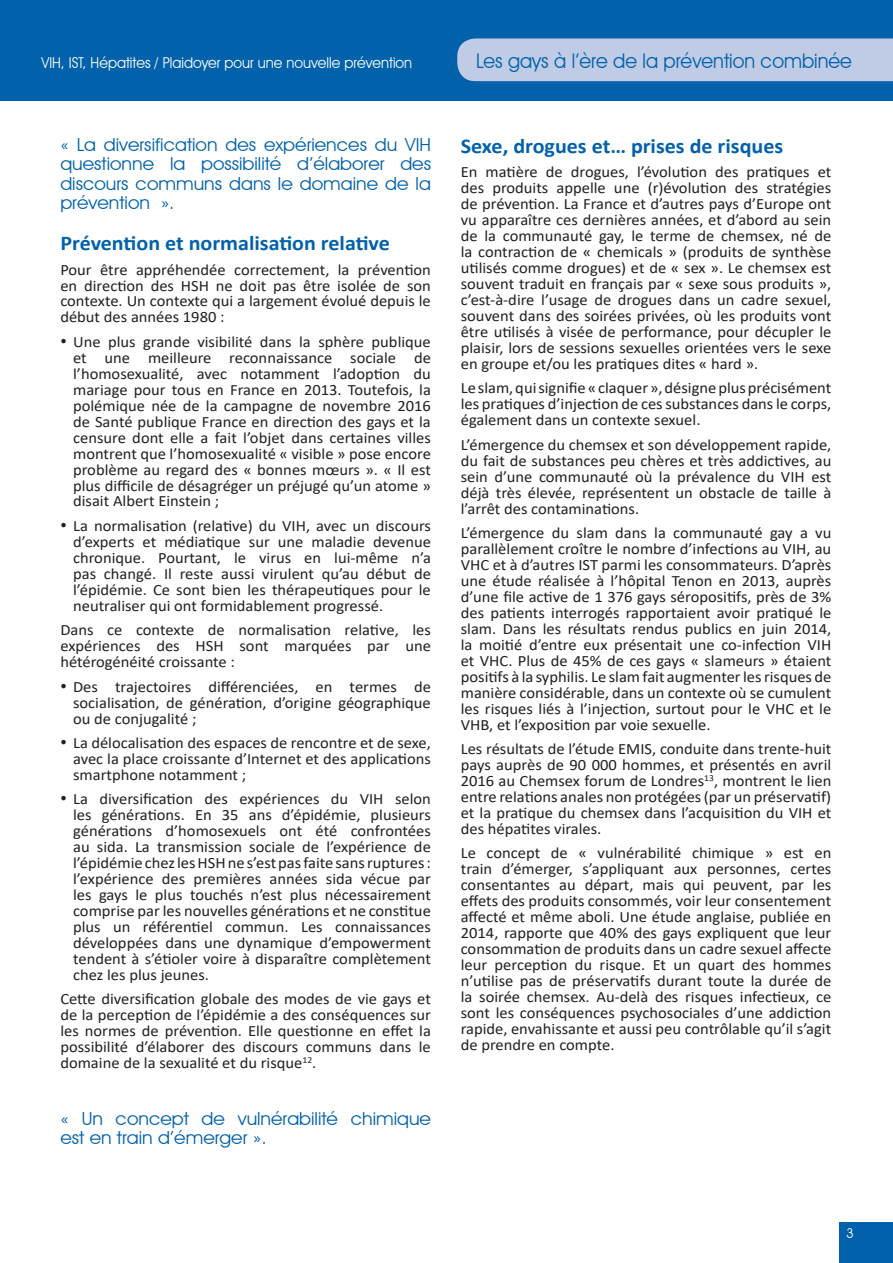
<style>
.page{position:relative;width:893px;height:1263px;background:#fff}
.page>*{position:absolute;margin:0;border:0;box-sizing:border-box;transform-origin:0 0}
.t1{font:700 21px "Calibri";color:#0161aa;scale:1.05 1}
.t2{font:20.25px "Avant Garde IT Cby BT";color:#0161aa;scale:.95 1}
.t3{font:18px/19.5px "Avant Garde IT Cby BT";color:#0161aa;text-align:justify;scale:1.05 1}
.t4{font:15.75px/15.9px "Calibri";color:#231f20;text-align:justify;scale:1.05 1}
.t5{font:15px "Avant Garde IT Cby BT";color:#fff;scale:.95 1}
.t6{font:13.5px "Avant Garde IT Cby BT";color:#fff}
.s1{font-family:"Times New Roman";font-size:18px}
</style>
<div class="page">
<div style="left:0;top:0;width:893px;height:101px;background:#0161aa"></div>
<div style="left:457px;top:38px;width:436px;height:43px;background:#c0cce6"></div>
<div style="left:839px;top:1222px;width:54px;height:41px;background:#0161aa"></div>
<p class="t5" style="left:41px;top:53px;width:392px">VI H, IST, Hépatites / Plaidoyer pour une nouvelle prévention</p>
<p class="t2" style="left:476px;top:48px;width:397px">Les gays à l’ère de la prévention combinée</p>
<p class="t3" style="left:60px;top:135px;width:354px">« La diversification des expériences du VI H questionne la possibilité d’élaborer des discours communs dans le domaine de la prévention ».</p>
<p class="t1" style="left:60px;top:228px;width:315px">Prévention et normalisation relative</p>
<p class="t4" style="left:60px;top:261px;width:354px">Pour être appréhendée correctement, la prévention en direction des HSH ne doit pas être isolée de son contexte. Un contexte qui a largement évolué depuis le début des années 1980 :</p>
<p class="t4" style="left:73px;top:333px;width:342px;text-indent:-13px"><span class="s1">•</span> Une plus grande visibilité dans la sphère publique et une meilleure reconnaissance sociale de l’homosexualité, avec notamment l’adoption du mariage pour tous en France en 2013. Toutefois, la polémique née de la campagne de novembre 2016 de Santé publique France en direction des gays et la censure dont elle a fait l’objet dans certaines villes montrent que l’homosexualité « visible » pose encore problème au regard des « bonnes mœurs ». « Il est plus difficile de désagréger un préjugé qu’un atome » disait Albert Einstein ;</p>
<p class="t4" style="left:73px;top:517px;width:342px;text-indent:-13px"><span class="s1">•</span> La normalisation (relative) du VIH, avec un discours d’experts et médiatique sur une maladie devenue chronique. Pourtant, le virus en lui-même n’a pas changé. Il reste aussi virulent qu’au début de l’épidémie. Ce sont bien les thérapeutiques pour le neutraliser qui ont formidablement progressé.</p>
<p class="t4" style="left:60px;top:622px;width:354px">Dans ce contexte de normalisation relative, les expériences des HSH sont marquées par une hétérogénéité croissante :</p>
<p class="t4" style="left:73px;top:678px;width:342px;text-indent:-13px"><span class="s1">•</span> Des trajectoires différenciées, en termes de socialisation, de génération, d’origine géographique ou de conjugalité ;</p>
<p class="t4" style="left:73px;top:734px;width:342px;text-indent:-13px"><span class="s1">•</span> La délocalisation des espaces de rencontre et de sexe, avec la place croissante d’Internet et des applications smartphone notamment ;</p>
<p class="t4" style="left:73px;top:791px;width:342px;text-indent:-13px"><span class="s1">•</span> La diversification des expériences du VIH selon les générations. En 35 ans d’épidémie, plusieurs générations d’homosexuels ont été confrontées au sida. La transmission sociale de l’expérience de l’épidémie chez les HSH ne s’est pas faite sans ruptures: l’expérience des premières années sida vécue par les gays le plus touchés n’est plus nécessairement comprise par les nouvelles générations et ne constitue plus un référentiel commun. Les connaissances développées dans une dynamique d’empowerment tendent à s’étioler voire à disparaître complètement chez les plus jeunes.</p>
<p class="t4" style="left:60px;top:991px;width:354px">Cette diversification globale des modes de vie gays et de la perception de l’épidémie a des conséquences sur les normes de prévention. Elle questionne en effet la possibilité d’élaborer des discours communs dans le domaine de la sexualité et du risque<sup>12</sup>.</p>
<p class="t3" style="left:60px;top:1109px;width:354px">« Un concept de vulnérabilité chimique est en train d’émerger ».</p>
<p class="t1" style="left:461px;top:131px;width:309px">Sexe, drogues et… prises de risques</p>
<p class="t4" style="left:461px;top:164px;width:354px">En matière de drogues, l’évolution des pratiques et des produits appelle une (r)évolution des stratégies de prévention. La France et d’autres pays d’Europe ont vu apparaître ces dernières années, et d’abord au sein de la communauté gay, le terme de chemsex, né de la contraction de « chemicals » (produits de synthèse utilisés comme drogues) et de « sex ». Le chemsex est souvent traduit en français par « sexe sous produits », c’est-à-dire l’usage de drogues dans un cadre sexuel, souvent dans des soirées privées, où les produits vont être utilisés à visée de performance, pour décupler le plaisir, lors de sessions sexuelles orientées vers le sexe en groupe et/ou les pratiques dites « hard ».</p>
<p class="t4" style="left:461px;top:380px;width:354px">Le slam, qui signifie « claquer », désigne plus précisément les pratiques d’injection de ces substances dans le corps, également dans un contexte sexuel.</p>
<p class="t4" style="left:461px;top:436px;width:354px">L’émergence du chemsex et son développement rapide, du fait de substances peu chères et très addictives, au sein d’une communauté où la prévalence du VIH est déjà très élevée, représentent un obstacle de taille à l’arrêt des contaminations.</p>
<p class="t4" style="left:461px;top:524px;width:354px">L’émergence du slam dans la communauté gay a vu parallèlement croître le nombre d’infections au VIH, au VHC et à d’autres IST parmi les consommateurs. D’après une étude réalisée à l’hôpital Tenon en 2013, auprès d’une file active de 1 376 gays séropositifs, près de 3% des patients interrogés rapportaient avoir pratiqué le slam. Dans les résultats rendus publics en juin 2014, la moitié d’entre eux présentait une co-infection VIH et VHC. Plus de 45% de ces gays « slameurs » étaient positifs à la syphilis. Le slam fait augmenter les risques de manière considérable, dans un contexte où se cumulent les risques liés à l’injection, surtout pour le VHC et le VHB, et l’exposition par voie sexuelle.</p>
<p class="t4" style="left:461px;top:740px;width:354px">Les résultats de l’étude EMIS, conduite dans trente-huit pays auprès de 90 000 hommes, et présentés en avril 2016 au Chemsex forum de Londres<sup>13</sup>, montrent le lien entre relations anales non protégées (par un préservatif) et la pratique du chemsex dans l’acquisition du VIH et des hépatites virales.</p>
<p class="t4" style="left:461px;top:845px;width:354px">Le concept de « vulnérabilité chimique » est en train d’émerger, s’appliquant aux personnes, certes consentantes au départ, mais qui peuvent, par les effets des produits consommés, voir leur consentement affecté et même aboli. Une étude anglaise, publiée en 2014, rapporte que 40% des gays expliquent que leur consommation de produits dans un cadre sexuel affecte leur perception du risque. Et un quart des hommes n’utilise pas de préservatifs durant toute la durée de la soirée chemsex. Au-delà des risques infectieux, ce sont les conséquences psychosociales d’une addiction rapide, envahissante et aussi peu contrôlable qu’il s’agit de prendre en compte.</p>
<p class="t6" style="left:846px;top:1225px;width:9px">3</p>
</div>
